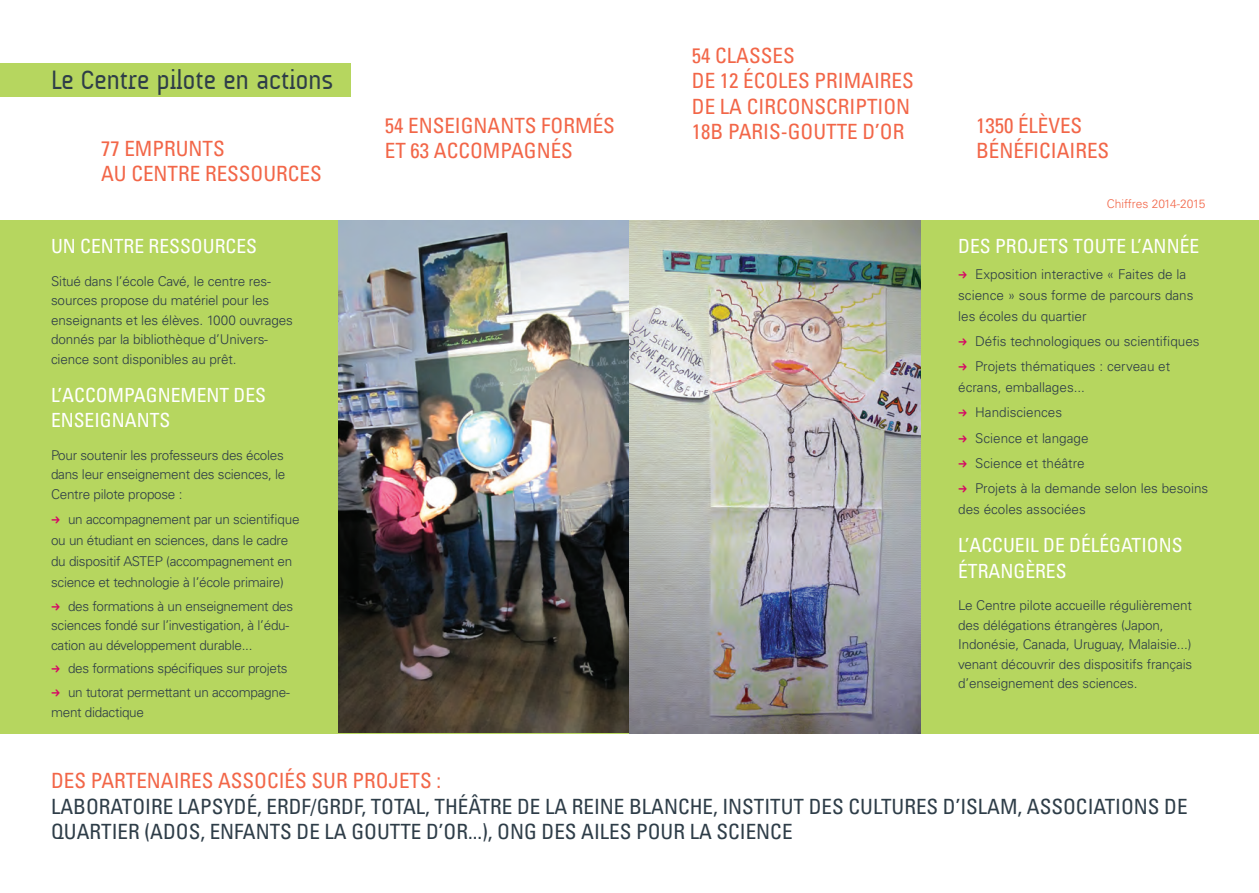
<style>
.page{position:relative;width:1259px;height:893px;background:#fff}
.page>*{position:absolute;margin:0;border:0;box-sizing:border-box;transform-origin:0 0}
.t1{font:27px "A Udimat";letter-spacing:-.015em;color:#2e3d48}
.t2{font:condensed 21px/25.5px "Univers LT Std";color:#f26648}
.t3{font:condensed 21px "Univers LT Std";color:#2e3d48}
.t4{font:condensed 19.5px "Univers LT Std";color:#fff}
.t5{font:300 13.5px/19.5px "Univers LT Std";letter-spacing:-.01em;color:#2e3d48}
.t6{font:300 12px "Univers LT Std";color:#f26648}
</style>
<div class="page">
<div style="left:0;top:220px;width:1259px;height:513px;background:#b6d65f"></div>
<div style="left:0;top:64px;width:351px;height:33px;background:#b6d65f"></div>
<img style="left:338px;top:220px;width:583px;height:513px">
<h1 class="t1" style="left:51px;top:64px;width:284px">Le Centre pilote en actions</h1>
<h2 class="t2" style="left:385px;top:112px;width:36px">54 ENSEIGNANTS</h2>
<h2 class="t2" style="left:541px;top:112px;width:13px">FORMÉS</h2>
<h2 class="t2" style="left:101px;top:135px;width:37px">77 EMPRUNTS</h2>
<h2 class="t2" style="left:385px;top:138px;width:63px">ET 63 ACCOMPAGNÉS</h2>
<h2 class="t2" style="left:101px;top:161px;width:43px">AU CENTRE</h2>
<h2 class="t2" style="left:205px;top:161px;width:13px">RESSOURCES</h2>
<h3 class="t4" style="left:51px;top:234px;width:41px">UN CENTRE</h3>
<h3 class="t4" style="left:149px;top:234px;width:12px">RESSOURCES</h3>
<p class="t5" style="left:51px;top:271px;width:243px">Situé dans l’école Cavé, le centre res&shy;sources propose du matériel pour les enseignants et les élèves. 1000 ouvrages donnés par la bibliothèque d’Univers&shy;cience sont disponibles au prêt.</p>
<h3 class="t4" style="left:51px;top:383px;width:25px">L’ACCOMPAGNEMENT</h3>
<h3 class="t4" style="left:234px;top:383px;width:11px">DES</h3>
<h3 class="t4" style="left:51px;top:408px;width:12px">ENSEIGNANTS</h3>
<p class="t5" style="left:51px;top:445px;width:236px;text-align:justify">Pour soutenir les professeurs des écoles dans leur enseignement des sciences, le Centre pilote propose :</p>
<p class="t5" style="left:51px;top:509px;width:250px;line-height:21px;text-indent:17px">un accompagnement par un scientifique ou un étudiant en sciences, dans le cadre du dispositif ASTEP (accompagnement en science et technologie à l’école primaire)</p>
<p class="t5" style="left:51px;top:596px;width:244px;text-indent:17px">des formations à un enseignement des sciences fondé sur l’investigation, à l’édu&shy;cation au développement durable...</p>
<p class="t5" style="left:68px;top:657px;width:223px;line-height:23.7px">des formations spécifiques sur projets un tutorat permettant un accompagne-</p>
<p class="t5" style="left:51px;top:702px;width:95px">ment didactique</p>
<h2 class="t2" style="left:692px;top:42px;width:63px">54 CLASSES<br>DE 12 ÉCOLES</h2>
<h2 class="t2" style="left:814px;top:68px;width:12px">PRIMAIRES</h2>
<h2 class="t2" style="left:692px;top:93px;width:67px">DELACIRCONSCRIPTION<br>18B PARIS</h2>
<h2 class="t2" style="left:781px;top:119px;width:32px">-GOUTTE</h2>
<h2 class="t2" style="left:862px;top:119px;width:30px">D’OR</h2>
<h2 class="t2" style="left:976px;top:112px;width:85px">1350 ÉLÈVES<br>BÉNÉFICIAIRES</h2>
<p class="t6" style="left:1107px;top:196px;width:100px">Chiffres 2014-2015</p>
<h3 class="t4" style="left:958px;top:234px;width:91px">DES PROJETS</h3>
<h3 class="t4" style="left:1073px;top:234px;width:12px">TOUTE</h3>
<h3 class="t4" style="left:1130px;top:234px;width:24px">L’ANNÉE</h3>
<p class="t5" style="left:958px;top:263px;width:237px;line-height:21px;text-indent:17px">Exposition interactive « Faites de la science » sous forme de parcours dans les écoles du quartier</p>
<p class="t5" style="left:975px;top:328px;width:226px;line-height:25.2px">Défis technologiques ou scientifiques<br>Projets thématiques : cerveau et</p>
<p class="t5" style="left:975px;top:375px;width:235px;line-height:25.2px;text-indent:-17px">écrans, emballages...<br>Handisciences<br>Science et langage<br>Science et théâtre<br>Projets à la demande selon les besoins</p>
<p class="t5" style="left:958px;top:500px;width:129px">des écoles associées</p>
<h3 class="t4" style="left:958px;top:533px;width:23px">L’ACCUEIL</h3>
<h3 class="t4" style="left:1043px;top:533px;width:38px">DE DÉLÉGATIONS</h3>
<h3 class="t4" style="left:958px;top:559px;width:12px">ÉTRANG</h3>
<h3 class="t4" style="left:1025px;top:559px;width:21px">ÈRES</h3>
<p class="t5" style="left:958px;top:596px;width:236px">Le Centre pilote accueille régulièrement des délégations étrangères (Japon, Indonésie, Canada, Uruguay, Malaisie...) venant découvrir des dispositifs français d’enseignement des sciences.</p>
<h2 class="t2" style="left:51px;top:767px;width:12px">DES</h2>
<h2 class="t2" style="left:91px;top:767px;width:23px">PARTENAIRES</h2>
<h2 class="t2" style="left:218px;top:767px;width:12px">ASSOCIÉS</h2>
<h2 class="t2" style="left:311px;top:767px;width:13px">SUR</h2>
<h2 class="t2" style="left:352px;top:767px;width:58px">PROJETS</h2>
<h2 class="t2" style="left:436px;top:767px;width:6px">:</h2>
<h2 class="t3" style="left:51px;top:793px;width:8px">LABORATOIRE</h2>
<h2 class="t3" style="left:178px;top:793px;width:12px">LAPS</h2>
<h2 class="t3" style="left:223px;top:793px;width:55px">YDÉ, ERDF</h2>
<h2 class="t3" style="left:311px;top:793px;width:19px">/GRDF</h2>
<h2 class="t3" style="left:361px;top:793px;width:22px">, TOTAL</h2>
<h2 class="t3" style="left:425px;top:793px;width:66px">, THÉ ÂTRE</h2>
<h2 class="t3" style="left:517px;top:793px;width:66px">DELAREINE</h2>
<h2 class="t3" style="left:629px;top:793px;width:13px">BLANCHE</h2>
<h2 class="t3" style="left:713px;top:793px;width:21px">, INSTITUT</h2>
<h2 class="t3" style="left:809px;top:793px;width:12px">DES</h2>
<h2 class="t3" style="left:848px;top:793px;width:12px">CULTURES</h2>
<h2 class="t3" style="left:943px;top:793px;width:30px">D’ISLAM</h2>
<h2 class="t3" style="left:1017px;top:793px;width:22px">, ASSOCIATIONS</h2>
<h2 class="t3" style="left:1164px;top:793px;width:12px">DE</h2>
<h2 class="t3" style="left:51px;top:818px;width:12px">QUARTIER</h2>
<h2 class="t3" style="left:144px;top:818px;width:19px">(ADOS</h2>
<h2 class="t3" style="left:200px;top:818px;width:22px">, ENFANTS</h2>
<h2 class="t3" style="left:296px;top:818px;width:68px">DELAGOUTTE</h2>
<h2 class="t3" style="left:426px;top:818px;width:128px">D’OR...), ONG DES</h2>
<h2 class="t3" style="left:581px;top:818px;width:11px">AILES</h2>
<h2 class="t3" style="left:636px;top:818px;width:13px">POUR</h2>
<h2 class="t3" style="left:690px;top:818px;width:39px">LA SCIENCE</h2>
</div>
